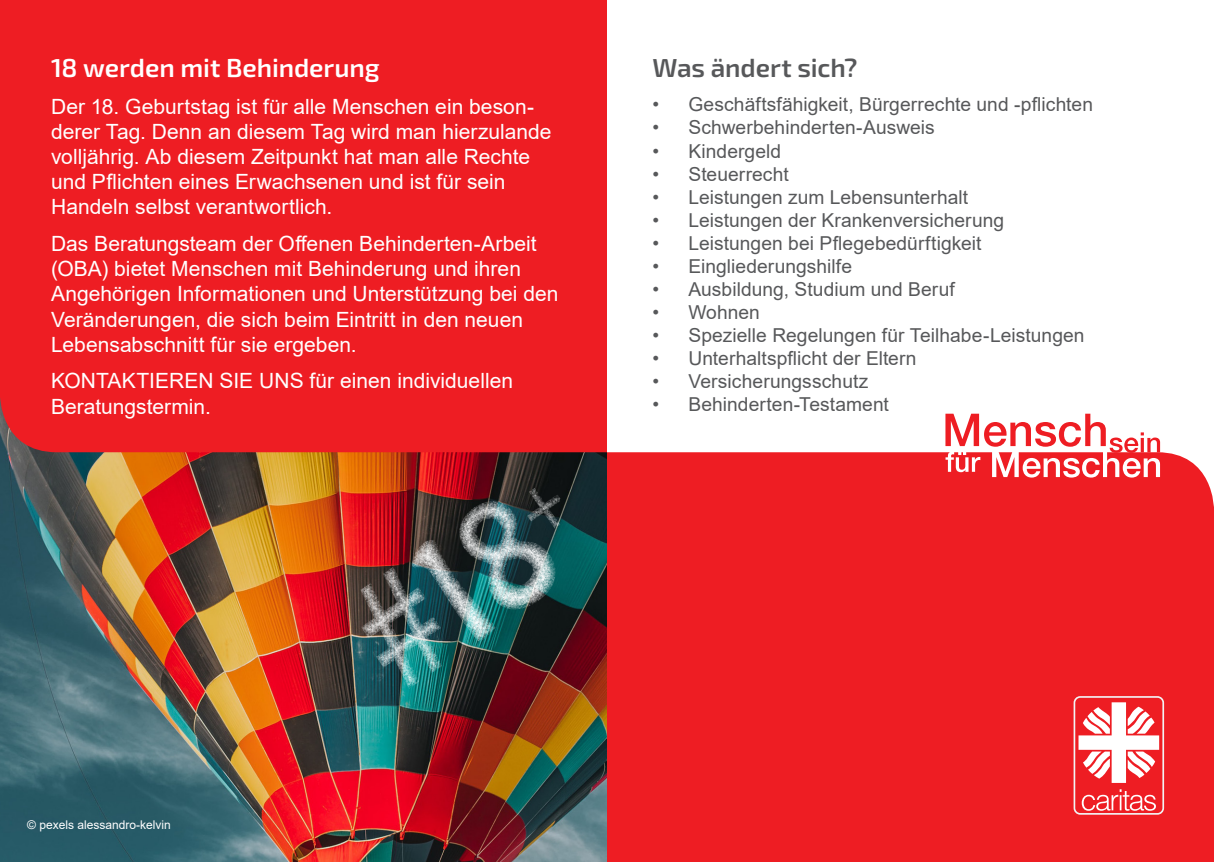
<style>
.page{position:relative;width:1214px;height:862px;background:#fff}
.page>*{position:absolute;margin:0;border:0;box-sizing:border-box;transform-origin:0 0}
.t1{font:600 26px "Exo 2";letter-spacing:-.005em;color:#fff}
.t2{font:600 26px "Exo 2";letter-spacing:-.005em;color:#57585a}
.t3{font:21px/25.2px "Arial";color:#fff}
.t4{font:19.2px "Arial";letter-spacing:.005em;color:#57585a}
.t5{font:12px "Arial";color:#fff}
</style>
<div class="page">
<img style="left:0;top:452px;width:607px;height:410px">
<div style="left:0;top:0;width:607px;height:452px;background:#ee1d23"></div>
<div style="left:607px;top:452px;width:606px;height:410px;background:#ee1d23"></div>
<svg style="left:945px;top:414px;width:214px;height:63px"></svg>
<img style="left:360px;top:488px;width:202px;height:201px">
<div style="left:1073px;top:696px;width:90px;height:118px;border:2px solid #f2f3f4;border-radius:6px"></div>
<svg style="left:1081px;top:789px;width:74px;height:22px;background:#f2565b"></svg>
<svg style="left:1078px;top:702px;width:80px;height:81px"></svg>
<p class="t1" style="left:51px;top:50px;width:330px">18 werden mit Behinderung</p>
<p class="t3" style="left:51px;top:93px;width:502px">Der 18. Geburtstag ist für alle Menschen ein beson&shy;derer Tag. Denn an diesem Tag wird man hierzulande volljährig. Ab diesem Zeitpunkt hat man alle Rechte und Pflichten eines Erwachsenen und ist für sein Handeln selbst verantwortlich.</p>
<p class="t3" style="left:51px;top:231px;width:509px">Das Beratungsteam der Offenen Behinderten-Arbeit (OBA) bietet Menschen mit Behinderung und ihren Angehörigen Informationen und Unterstützung bei den Veränderungen, die sich beim Eintritt in den neuen Lebensabschnitt für sie ergeben.</p>
<p class="t3" style="left:51px;top:368px;width:463px">KONTAKTIEREN SIE UNS für einen individuellen<br>Beratungstermin.</p>
<p class="t2" style="left:652px;top:50px;width:206px">Was ändert sich?</p>
<p class="t4" style="left:652px;top:91px;width:442px">• Geschäftsfähigkeit, Bürgerrechte und -pflichten</p>
<p class="t4" style="left:652px;top:114px;width:284px">• Schwerbehinderten-Ausweis</p>
<p class="t4" style="left:652px;top:137px;width:130px">• Kindergeld</p>
<p class="t4" style="left:652px;top:161px;width:138px">• Steuerrecht</p>
<p class="t4" style="left:652px;top:184px;width:317px">• Leistungen zum Lebensunterhalt</p>
<p class="t4" style="left:652px;top:207px;width:353px">• Leistungen der Krankenversicherung</p>
<p class="t4" style="left:652px;top:230px;width:331px">• Leistungen bei Pflegebedürftigkeit</p>
<p class="t4" style="left:652px;top:253px;width:201px">• Eingliederungshilfe</p>
<p class="t4" style="left:652px;top:276px;width:304px">• Ausbildung, Studium und Beruf</p>
<p class="t4" style="left:652px;top:299px;width:109px">• Wohnen</p>
<p class="t4" style="left:652px;top:322px;width:433px">• Spezielle Regelungen für Teilhabe-Leistungen</p>
<p class="t4" style="left:652px;top:345px;width:265px">• Unterhaltspflicht der Eltern</p>
<p class="t4" style="left:652px;top:368px;width:218px">• Versicherungsschutz</p>
<p class="t4" style="left:652px;top:391px;width:238px">• Behinderten-Testament</p>
<p class="t5" style="left:27px;top:816px;width:145px">© pexels alessandro-kelvin</p>
</div>
